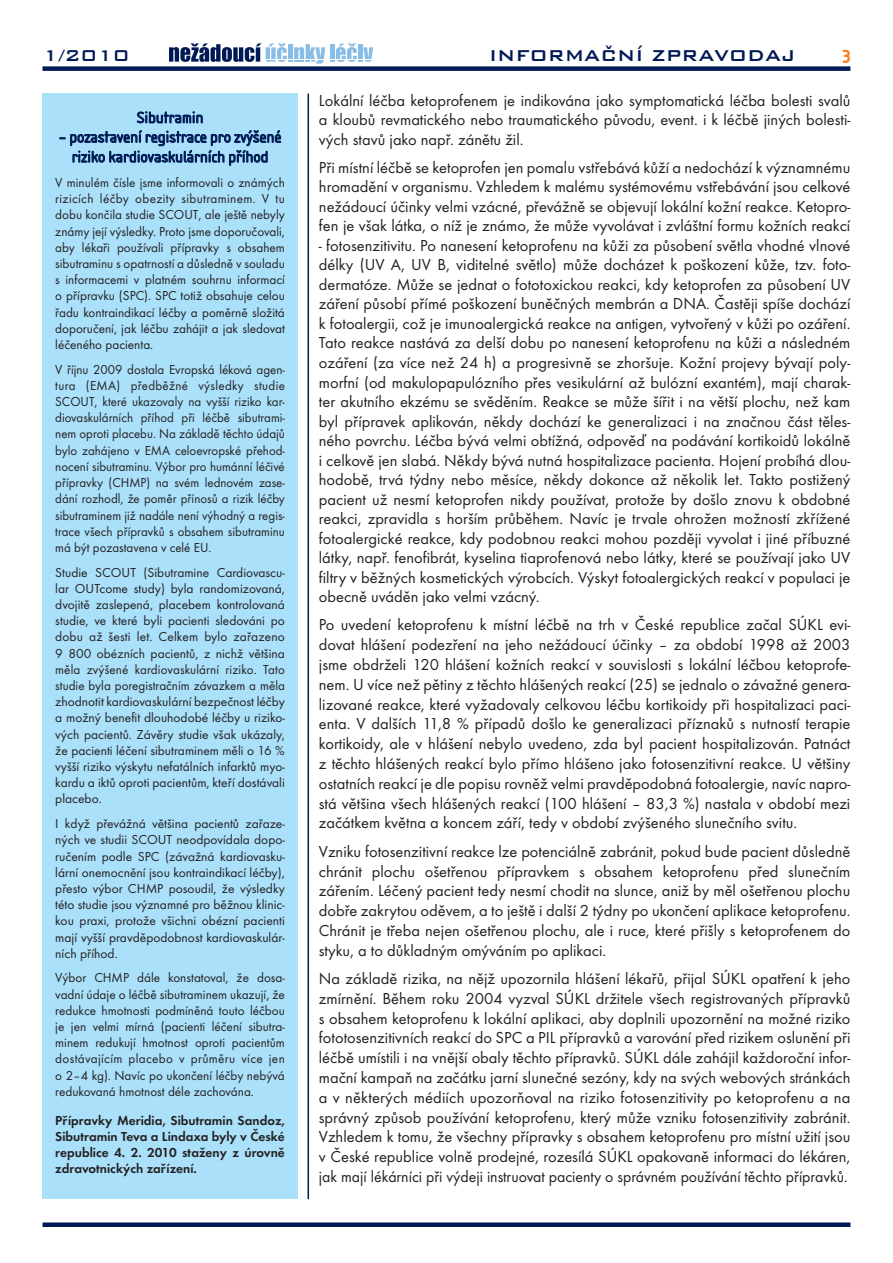
<style>
.page{position:relative;width:893px;height:1263px;background:#fff}
.page>*{position:absolute;margin:0;border:0;box-sizing:border-box;transform-origin:0 0}
.t1{font:500 21px "Bank Gothic";color:#001954}
.t2{font:18px "Isonorm DCE";color:#f58220}
.t3{font:16.5px/19.8px "Futura TCE";color:#231f20;text-align:justify}
.t4{font:16.5px/19.8px "Isonorm DCE";color:#001954;text-align:center}
.t5{font:13.5px/16.2px "Futura TCE";color:#231f20;text-align:justify}
.t6{font:13.5px/16.2px "Futura TCE";color:#231f20;text-align:justify;scale:.96 1}
.t7{font:600 13.5px/16.2px "Futura TCE";color:#231f20;text-align:justify}
</style>
<div class="page">
<svg style="left:842px;top:50px;width:8px;height:13px"></svg>
<div style="left:43px;top:66px;width:807px;height:5px;background:#001954"></div>
<div style="left:43px;top:1222px;width:807px;height:5px;background:#001954"></div>
<svg style="left:169px;top:43px;width:204px;height:21px"></svg>
<div style="left:43px;top:94px;width:255px;height:1105px;background:#aae0f9"></div>
<hr style="left:308px;top:94px;width:1px;height:1105px;background:#001954">
<svg style="left:137px;top:111px;width:66px;height:13px"></svg>
<svg style="left:59px;top:130px;width:222px;height:36px"></svg>
<p class="t1" style="left:43px;top:40px;width:89px">1/2010</p>
<p class="t1" style="left:489px;top:40px;width:308px">informační zpravodaj</p>
<p class="t2" style="left:842px;top:46px;width:10px">3</p>
<p class="t3" style="left:319px;top:91px;width:533px">Lokální léčba ketoprofenem je indikována jako symptomatická léčba bolesti svalů a kloubů revmatického nebo traumatického původu, event. i k léčbě jiných bolesti&shy;vých stavů jako např. zánětu žil.</p>
<p class="t3" style="left:319px;top:158px;width:533px">Při místní léčbě se ketoprofen jen pomalu vstřebává kůží a nedochází k významnému hromadění v organismu. Vzhledem k malému systémovému vstřebávání jsou celkové nežádoucí účinky velmi vzácné, převážně se objevují lokální kožní reakce. Ketopro&shy;fen je však látka, o níž je známo, že může vyvolávat i zvláštní formu kožních reakcí</p>
<p class="t3" style="left:319px;top:236px;width:533px">- fotosenzitivitu. Po nanesení ketoprofenu na kůži za působení světla vhodné vlnové délky (UV A, UV B, viditelné světlo) může docházet k poškození kůže, tzv. foto&shy;dermatóze. Může se jednat o fototoxickou reakci, kdy ketoprofen za působení UV záření působí přímé poškození buněčných membrán a DNA. Častěji spíše dochází k fotoalergii, což je imunoalergická reakce na antigen, vytvořený v kůži po ozáření.<br>Tato reakce nastává za delší dobu po nanesení ketoprofenu na kůži a následném ozáření (za více než 24 h) a progresivně se zhoršuje. Kožní projevy bývají poly&shy;morfní (od makulopapulózního přes vesikulární až bulózní exantém), mají charak&shy;ter akutního ekzému se svěděním. Reakce se může šířit i na větší plochu, než kam byl přípravek aplikován, někdy dochází ke generalizaci i na značnou část těles&shy;ného povrchu. Léčba bývá velmi obtížná, odpověď na podávání kortikoidů lokálně i celkově jen slabá. Někdy bývá nutná hospitalizace pacienta. Hojení probíhá dlou&shy;hodobě, trvá týdny nebo měsíce, někdy dokonce až několik let. Takto postižený pacient už nesmí ketoprofen nikdy používat, protože by došlo znovu k obdobné reakci, zpravidla s horším průběhem. Navíc je trvale ohrožen možností zkřížené fotoalergické reakce, kdy podobnou reakci mohou později vyvolat i jiné příbuzné látky, např. fenofibrát, kyselina tiaprofenová nebo látky, které se používají jako UV filtry v běžných kosmetických výrobcích. Výskyt fotoalergických reakcí v populaci je obecně uváděn jako velmi vzácný.</p>
<p class="t3" style="left:319px;top:615px;width:533px">Po uvedení ketoprofenu k místní léčbě na trh v České republice začal SÚKL evi&shy;dovat hlášení podezření na jeho nežádoucí účinky – za období 1998 až 2003 jsme obdrželi 120 hlášení kožních reakcí v souvislosti s lokální léčbou ketoprofe&shy;nem. U více než pětiny z těchto hlášených reakcí (25) se jednalo o závažné genera&shy;lizované reakce, které vyžadovaly celkovou léčbu kortikoidy při hospitalizaci paci&shy;enta. V dalších 11,8 % případů došlo ke generalizaci příznaků s nutností terapie kortikoidy, ale v hlášení nebylo uvedeno, zda byl pacient hospitalizován. Patnáct z těchto hlášených reakcí bylo přímo hlášeno jako fotosenzitivní reakce. U většiny ostatních reakcí je dle popisu rovněž velmi pravděpodobná fotoalergie, navíc napro&shy;stá většina všech hlášených reakcí (100 hlášení – 83,3 %) nastala v období mezi začátkem května a koncem září, tedy v období zvýšeného slunečního svitu.</p>
<p class="t3" style="left:319px;top:841px;width:533px">Vzniku fotosenzitivní reakce lze potenciálně zabránit, pokud bude pacient důsledně chránit plochu ošetřenou přípravkem s obsahem ketoprofenu před slunečním zářením. Léčený pacient tedy nesmí chodit na slunce, aniž by měl ošetřenou plochu dobře zakrytou oděvem, a to ještě i další 2 týdny po ukončení aplikace ketoprofenu.<br>Chránit je třeba nejen ošetřenou plochu, ale i ruce, které přišly s ketoprofenem do styku, a to důkladným omýváním po aplikaci.</p>
<p class="t3" style="left:319px;top:968px;width:533px">Na základě rizika, na nějž upozornila hlášení lékařů, přijal SÚKL opatření k jeho zmírnění. Během roku 2004 vyzval SÚKL držitele všech registrovaných přípravků s obsahem ketoprofenu k lokální aplikaci, aby doplnili upozornění na možné riziko fototosenzitivních reakcí do SPC a PIL přípravků a varování před rizikem oslunění při léčbě umístili i na vnější obaly těchto přípravků. SÚKL dále zahájil každoroční infor&shy;mační kampaň na začátku jarní slunečné sezóny, kdy na svých webových stránkách a v některých médiích upozorňoval na riziko fotosenzitivity po ketoprofenu a na správný způsob používání ketoprofenu, který může vzniku fotosenzitivity zabránit.<br>Vzhledem k tomu, že všechny přípravky s obsahem ketoprofenu pro místní užití jsou v České republice volně prodejné, rozesílá SÚKL opakovaně informaci do lékáren, jak mají lékárníci při výdeji instruovat pacienty o správném používání těchto přípravků.</p>
<p class="t4" style="left:137px;top:108px;width:68px">Sibutramin</p>
<p class="t4" style="left:59px;top:127px;width:224px">– pozastavení registrace pro zvýšené riziko kardiovaskulárních příhod</p>
<p class="t5" style="left:55px;top:174px;width:231px">V minulém čísle jsme informovali o známých rizicích léčby obezity sibutraminem. V tu dobu končila studie SCOUT, ale ještě nebyly známy její výsledky. Proto jsme doporučovali, aby lékaři používali přípravky s obsahem sibutraminu s opatrností a důsledně v souladu s informacemi v platném souhrnu informací o přípravku (SPC). SPC totiž obsahuje celou řadu kontraindikací léčby a poměrně složitá doporučení, jak léčbu zahájit a jak sledovat léčeného pacienta.</p>
<p class="t6" style="left:55px;top:361px;width:241px">V říjnu 2009 dostala Evropská léková agen&shy;tura (EMA) předběžné výsledky studie SCOUT, které ukazovaly na vyšší riziko kar&shy;diovaskulárních příhod při léčbě sibutrami&shy;nem oproti placebu. Na základě těchto údajů bylo zahájeno v EMA celoevropské přehod&shy;nocení sibutraminu. Výbor pro humánní léčivé přípravky (CHMP) na svém lednovém zase&shy;dání rozhodl, že poměr přínosů a rizik léčby sibutraminem již nadále není výhodný a regis&shy;trace všech přípravků s obsahem sibutraminu má být pozastavena v celé EU.</p>
<p class="t5" style="left:55px;top:564px;width:231px">Studie SCOUT (Sibutramine Cardiovascu&shy;lar OUTcome study) byla randomizovaná, dvojitě zaslepená, placebem kontrolovaná studie, ve které byli pacienti sledováni po dobu až šesti let. Celkem bylo zařazeno 9 800 obézních pacientů, z nichž většina měla zvýšené kardiovaskulární riziko. Tato studie byla poregistračním závazkem a měla zhodnotit kardiovaskulární bezpečnost léčby a možný benefit dlouhodobé léčby u riziko&shy;vých pacientů. Závěry studie však ukázaly, že pacienti léčení sibutraminem měli o 16 % vyšší riziko výskytu nefatálních infarktů myo&shy;kardu a iktů oproti pacientům, kteří dostávali placebo.</p>
<p class="t5" style="left:55px;top:815px;width:231px">I když převážná většina pacientů zařaze&shy;ných ve studii SCOUT neodpovídala dopo&shy;ručením podle SPC (závažná kardiovasku&shy;lární onemocnění jsou kontraindikací léčby), přesto výbor CHMP posoudil, že výsledky této studie jsou významné pro běžnou klinic&shy;kou praxi, protože všichni obézní pacienti mají vyšší pravděpodobnost kardiovaskulár&shy;ních příhod.</p>
<p class="t5" style="left:55px;top:970px;width:231px">Výbor CHMP dále konstatoval, že dosa&shy;vadní údaje o léčbě sibutraminem ukazují, že redukce hmotnosti podmíněná touto léčbou je jen velmi mírná (pacienti léčení sibutra&shy;minem redukují hmotnost oproti pacientům dostávajícím placebo v průměru více jen o 2–4 kg). Navíc po ukončení léčby nebývá redukovaná hmotnost déle zachována.</p>
<p class="t7" style="left:55px;top:1112px;width:231px">Přípravky Meridia, Sibutramin Sandoz, Sibutramin Teva a Lindaxa byly v České republice 4. 2. 2010 staženy z úrovně zdravotnických zařízení.</p>
</div>
